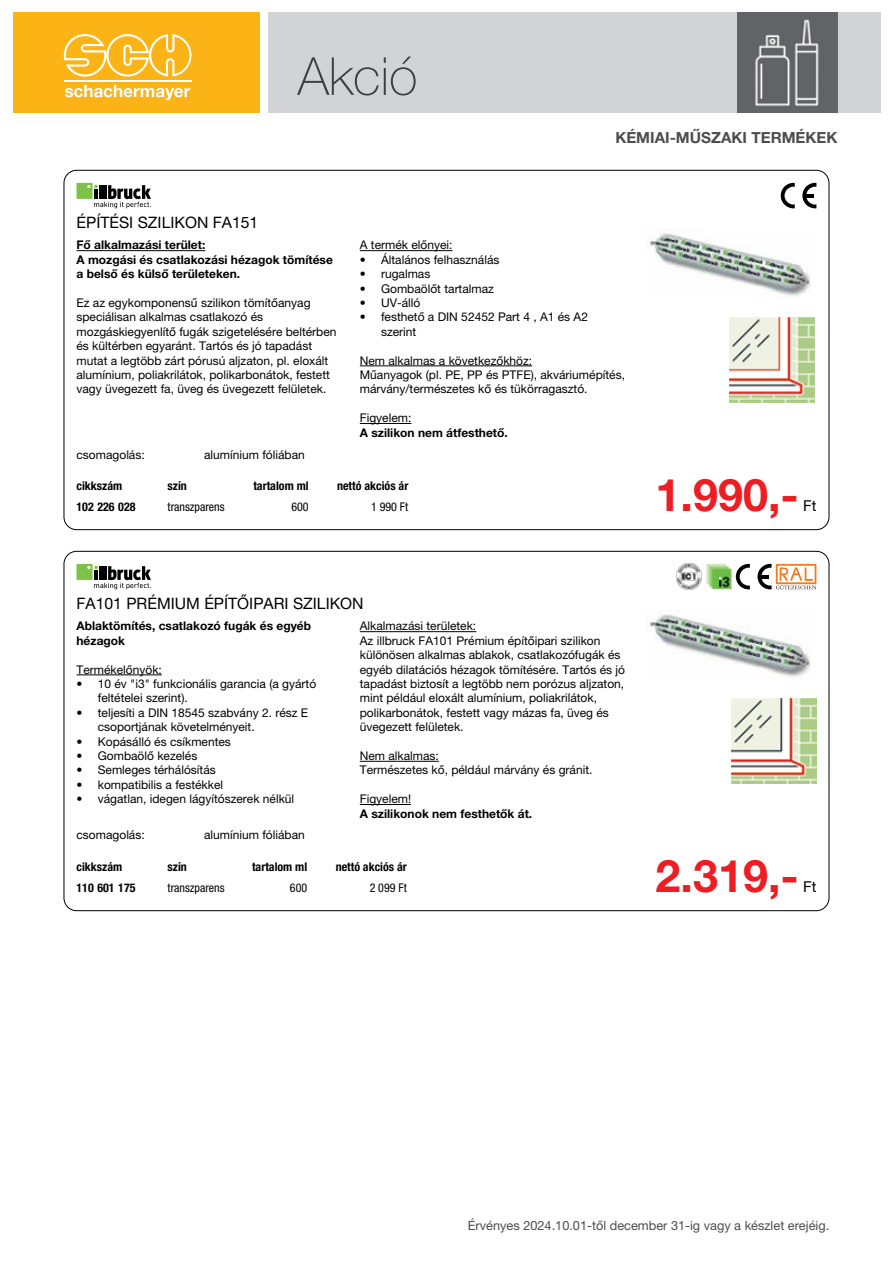
<style>
.page{position:relative;width:893px;height:1263px;background:#fff}
.page>*{position:absolute;margin:0;border:0;box-sizing:border-box;transform-origin:0 0}
.t1{font:100 52.5px "Helvetica Neue LT Pro";color:#4d4d4f}
.t2{font:700 45px "Helvetica Neue LT Pro";color:#ed1d24}
.t3{font:15.75px "Helvetica Neue LT Pro";color:#000}
.t4{font:700 15.3px "Helvetica Neue LT Pro";color:#4d4d4f}
.t5{font:15px "Helvetica Neue LT Pro";color:#000}
.t6{font:12.75px "Helvetica Neue LT Pro";color:#4d4d4f}
.t7{font:12px/14.4px "Helvetica Neue LT Pro";color:#000}
.t8{font:700 12px/14.4px "Helvetica Neue LT Pro";color:#000}
.t9{font:700 condensed 12px "Helvetica Neue LT Pro";color:#000}
.t10{font:condensed 12px "Helvetica Neue LT Pro";color:#000}
</style>
<div class="page">
<hr style="left:77px;top:250px;width:128px;height:1px;background:#000">
<hr style="left:360px;top:250px;width:92px;height:1px;background:#000">
<hr style="left:360px;top:366px;width:172px;height:1px;background:#000">
<hr style="left:360px;top:423px;width:51px;height:1px;background:#000">
<svg style="left:77px;top:183px;width:74px;height:25px"></svg>
<svg style="left:781px;top:183px;width:14px;height:25px"></svg>
<svg style="left:802px;top:183px;width:14px;height:25px"></svg>
<hr style="left:804px;top:194px;width:10px;height:4px;background:#000">
<img style="left:646px;top:233px;width:165px;height:64px">
<img style="left:729px;top:318px;width:85px;height:85px">
<hr style="left:77px;top:674px;width:85px;height:1px;background:#000">
<hr style="left:360px;top:631px;width:116px;height:1px;background:#000">
<hr style="left:360px;top:761px;width:79px;height:1px;background:#000">
<hr style="left:360px;top:804px;width:51px;height:1px;background:#000">
<svg style="left:77px;top:564px;width:74px;height:25px"></svg>
<img style="left:676px;top:564px;width:26px;height:25px">
<img style="left:706px;top:564px;width:26px;height:25px">
<svg style="left:736px;top:564px;width:14px;height:25px"></svg>
<svg style="left:757px;top:564px;width:59px;height:25px"></svg>
<img style="left:731px;top:699px;width:85px;height:85px">
<img style="left:646px;top:614px;width:165px;height:64px">
<div style="left:13px;top:13px;width:246px;height:100px;background:#fcb316"></div>
<div style="left:268px;top:13px;width:612px;height:100px;background:#d1d3d4"></div>
<svg style="left:64px;top:34px;width:128px;height:43px"></svg>
<svg style="left:65px;top:85px;width:125px;height:15px"></svg>
<hr style="left:64px;top:81px;width:128px;height:1px;background:#fff">
<img style="left:737px;top:13px;width:100px;height:100px">
<h1 class="t1" style="left:298px;top:46px;width:121px">Akció</h1>
<h3 class="t3" style="left:77px;top:213px;width:183px">ÉPÍTÉSI SZILIKON FA151</h3>
<p class="t4" style="left:615px;top:128px;width:224px">KÉMIAI-MŰSZAKI TERMÉKEK</p>
<p class="t8" style="left:77px;top:238px;width:258px">Fő alkalmazási terület:<br>A mozgási és csatlakozási hézagok tömítése a belső és külső területeken.</p>
<p class="t7" style="left:77px;top:295px;width:261px">Ez az egykomponensű szilikon tömítőanyag speciálisan alkalmas csatlakozó és mozgáskiegyenlítő fugák szigetelésére beltérben és kültérben egyaránt. Tartós és jó tapadást mutat a legtöbb zárt pórusú aljzaton, pl. eloxált alumínium, poliakrilátok, polikarbonátok, festett vagy üvegezett fa, üveg és üvegezett felületek.</p>
<p class="t7" style="left:77px;top:447px;width:70px">csomagolás:</p>
<p class="t7" style="left:204px;top:447px;width:102px">alumínium fóliában</p>
<p class="t7" style="left:360px;top:238px;width:94px">A termék előnyei:</p>
<p class="t7" style="left:360px;top:252px;width:141px">• Általános felhasználás</p>
<p class="t7" style="left:360px;top:267px;width:72px">• rugalmas</p>
<p class="t7" style="left:360px;top:281px;width:136px">• Gombaölőt tartalmaz</p>
<p class="t7" style="left:360px;top:295px;width:62px">• UV-álló</p>
<p class="t7" style="left:381px;top:310px;width:208px;text-indent:-21px">• festhető a DIN 52452 Part 4 , A1 és A2 szerint</p>
<p class="t7" style="left:360px;top:353px;width:267px">Nem alkalmas a következőkhöz:<br>Műanyagok (pl. PE, PP és PTFE), akváriumépítés, márvány/természetes kő és tükörragasztó.</p>
<p class="t7" style="left:360px;top:411px;width:53px">Figyelem:</p>
<p class="t8" style="left:360px;top:425px;width:149px">A szilikon nem átfesthető.</p>
<p class="t9" style="left:77px;top:478px;width:47px">cikkszám</p>
<p class="t9" style="left:168px;top:478px;width:21px">szín</p>
<p class="t9" style="left:253px;top:478px;width:57px">tartalom ml</p>
<p class="t9" style="left:337px;top:478px;width:73px">nettó akciós ár</p>
<p class="t9" style="left:77px;top:499px;width:61px">102 226 028</p>
<p class="t10" style="left:168px;top:500px;width:59px">transzparens</p>
<p class="t10" style="left:291px;top:500px;width:19px">600</p>
<p class="t10" style="left:371px;top:500px;width:39px">1 990 Ft</p>
<h3 class="t3" style="left:77px;top:594px;width:289px">FA101 PRÉMIUM ÉPÍTŐIPARI SZILIKON</h3>
<p class="t8" style="left:77px;top:619px;width:236px">Ablaktömítés, csatlakozó fugák és egyéb hézagok</p>
<p class="t7" style="left:77px;top:662px;width:87px">Termékelőnyök:</p>
<p class="t7" style="left:98px;top:676px;width:220px;text-indent:-21px">• 10 év "i3" funkcionális garancia (a gyártó feltételei szerint).</p>
<p class="t7" style="left:98px;top:705px;width:212px;text-indent:-21px">• teljesíti a DIN 18545 szabvány 2. rész E csoportjának követelményeit.</p>
<p class="t7" style="left:77px;top:734px;width:156px">• Kopásálló és csíkmentes</p>
<p class="t7" style="left:77px;top:748px;width:122px">• Gombaölő kezelés</p>
<p class="t7" style="left:77px;top:763px;width:141px">• Semleges térhálósítás</p>
<p class="t7" style="left:77px;top:777px;width:148px">• kompatibilis a festékkel</p>
<p class="t7" style="left:77px;top:792px;width:219px">• vágatlan, idegen lágyítószerek nélkül</p>
<p class="t7" style="left:77px;top:827px;width:70px">csomagolás:</p>
<p class="t7" style="left:204px;top:827px;width:102px">alumínium fóliában</p>
<p class="t7" style="left:360px;top:619px;width:267px">Alkalmazási területek:<br>Az illbruck FA101 Prémium építőipari szilikon különösen alkalmas ablakok, csatlakozófugák és egyéb dilatációs hézagok tömítésére. Tartós és jó tapadást biztosít a legtöbb nem porózus aljzaton, mint például eloxált alumínium, poliakrilátok, polikarbonátok, festett vagy mázas fa, üveg és üvegezett felületek.</p>
<p class="t7" style="left:360px;top:748px;width:234px">Nem alkalmas:<br>Természetes kő, például márvány és gránit.</p>
<p class="t7" style="left:360px;top:792px;width:53px">Figyelem!</p>
<p class="t8" style="left:360px;top:806px;width:174px">A szilikonok nem festhetők át.</p>
<p class="t9" style="left:77px;top:859px;width:47px">cikkszám</p>
<p class="t9" style="left:168px;top:859px;width:21px">szín</p>
<p class="t9" style="left:252px;top:859px;width:57px">tartalom ml</p>
<p class="t9" style="left:336px;top:859px;width:73px">nettó akciós ár</p>
<p class="t9" style="left:77px;top:880px;width:61px">110 601 175</p>
<p class="t10" style="left:168px;top:881px;width:59px">transzparens</p>
<p class="t10" style="left:290px;top:881px;width:19px">600</p>
<p class="t10" style="left:370px;top:881px;width:39px">2 099 Ft</p>
<h2 class="t2" style="left:655px;top:467px;width:145px">1.990,-</h2>
<p class="t5" style="left:803px;top:497px;width:15px">Ft</p>
<h2 class="t2" style="left:655px;top:848px;width:145px">2.319,-</h2>
<p class="t5" style="left:803px;top:878px;width:15px">Ft</p>
<p class="t6" style="left:468px;top:1217px;width:363px">Érvényes 2024.10.01-től december 31-ig vagy a készlet erejéig.</p>
</div>
